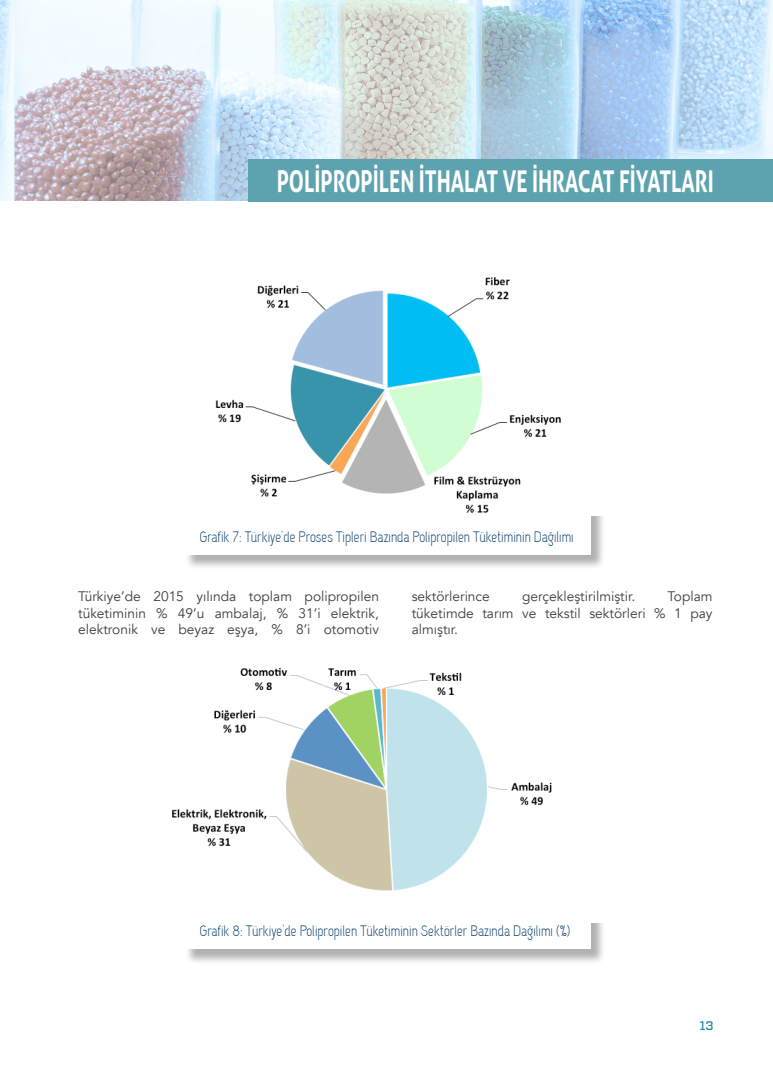
<style>
.page{position:relative;width:773px;height:1081px;background:#fff}
.page>*{position:absolute;margin:0;border:0;box-sizing:border-box;transform-origin:0 0}
.t1{font:700 30px "Aller";color:#fff;scale:.7 1}
.t2{font:15px "Capsuula";color:#003667}
.t3{font:13.75px/16.5px "Avenir";color:#3e3e3f;text-align:justify}
.t4{font:500 12.5px "Vitesse";color:#23899d}
</style>
<div class="page">
<img style="left:0;top:0;width:772px;height:200px">
<div style="left:248px;top:159px;width:524px;height:42px;background:#5ca3af"></div>
<div style="left:185px;top:497px;width:420px;height:73px;background:#231f20;opacity:.35"></div>
<div style="left:183px;top:495px;width:407px;height:59px;background:#fff"></div>
<div style="left:185px;top:891px;width:420px;height:73px;background:#231f20;opacity:.35"></div>
<div style="left:183px;top:889px;width:407px;height:60px;background:#fff"></div>
<img style="left:215px;top:276px;width:390px;height:239px">
<img style="left:172px;top:668px;width:433px;height:254px">
<p class="t1" style="left:277px;top:163px;width:625px">POLİPROPİLEN İTHALAT VE İHRACAT FİYATLARI</p>
<p class="t2" style="left:199px;top:528px;width:375px">Grafik 7: Türkiye'de Proses Tipleri Bazında Polipropilen Tüketiminin Dağılımı</p>
<p class="t3" style="left:78px;top:588px;width:302px">Türkiye’de 2015 yılında toplam polipropilen tüketiminin % 49’u ambalaj, % 31’i elektrik, elektronik ve beyaz eşya, % 8’i otomotiv</p>
<p class="t3" style="left:411px;top:588px;width:80px">sektörlerince</p>
<p class="t3" style="left:522px;top:588px;width:114px">gerçekleştirilmiştir.</p>
<p class="t3" style="left:411px;top:588px;width:302px;text-indent:256px">Toplam tüketimde tarım ve tekstil sektörleri % 1 pay almıştır.</p>
<p class="t2" style="left:199px;top:922px;width:373px">Grafik 8: Türkiye'de Polipropilen Tüketiminin Sektörler Bazında Dağılımı (%)</p>
<p class="t4" style="left:699px;top:1017px;width:16px">13</p>
</div>
